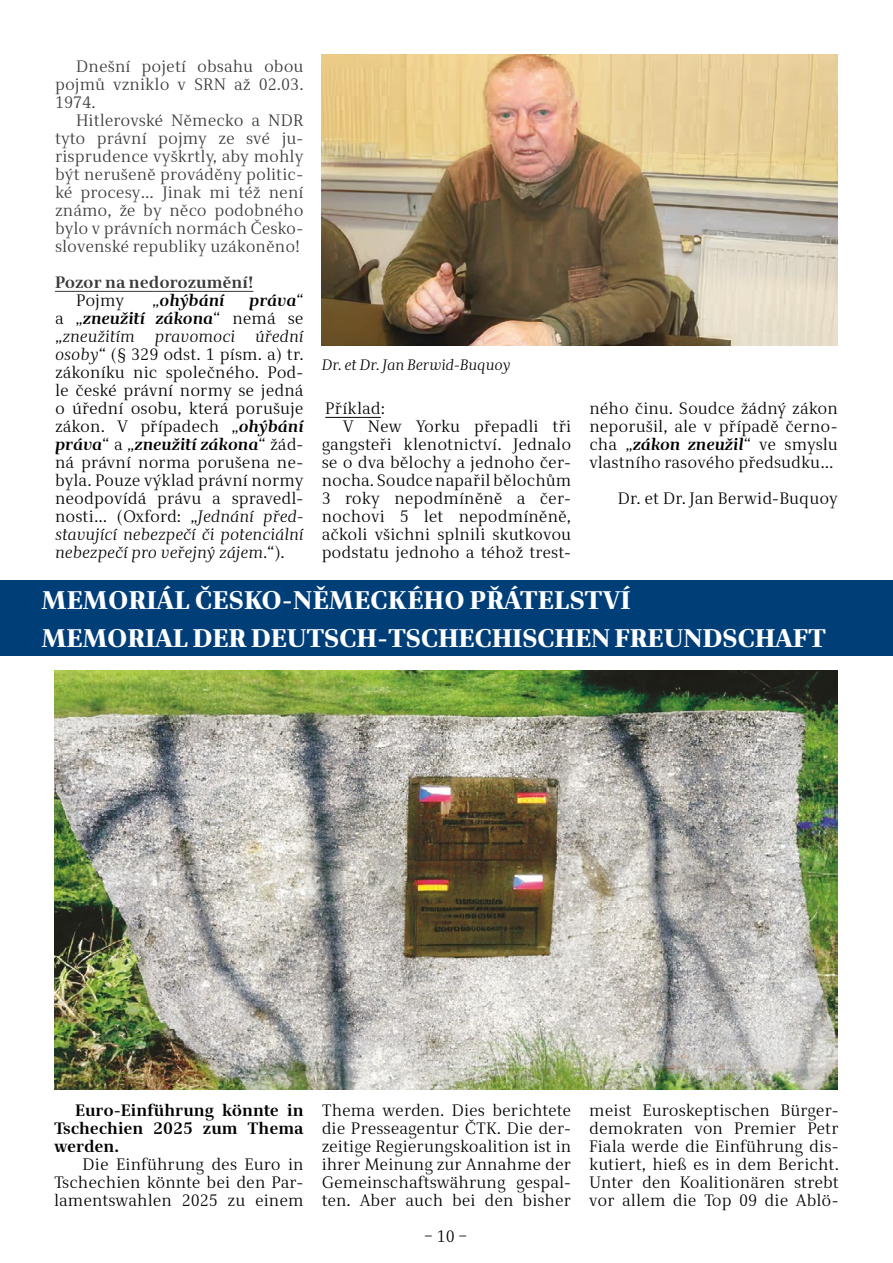
<style>
.page{position:relative;width:893px;height:1263px;background:#fff}
.page>*{position:absolute;margin:0;border:0;box-sizing:border-box;transform-origin:0 0}
.t1{font:800 25.5px/37.7px "Alfon";letter-spacing:-.01em;color:#fff}
.t2{font:16.5px/18px "Alfon";color:#000;text-align:justify}
.t3{font:16.5px/18px "Alfon";color:#3a3a3a;text-align:justify}
.t4{font:700 16.5px/18px "Alfon";color:#000;text-align:justify}
.t5{font:700 16.5px "Alfon";color:#3a3a3a}
.t6{font:italic 700 16.5px "Alfon";color:#000}
.t7{font:italic 15px "Alfon";letter-spacing:-.01em;color:#000}
.s1{font-weight:400;font-style:normal}
.s2{font-weight:700;font-style:italic}
.s3{font-style:italic}
</style>
<div class="page">
<div style="left:0;top:580px;width:893px;height:38px;background:#003e78"></div>
<div style="left:0;top:615px;width:893px;height:41px;background:#003e78"></div>
<img style="left:54px;top:670px;width:784px;height:419px">
<hr style="left:55px;top:291px;width:198px;height:1px;background:#3a3a3a">
<img style="left:322px;top:54px;width:516px;height:292px">
<hr style="left:325px;top:417px;width:56px;height:1px;background:#000">
<p class="t3" style="left:55px;top:58px;width:250px;text-indent:21px">Dnešní pojetí obsahu obou pojmů vzniklo v SRN až 02.03.<br>1974.</p>
<p class="t3" style="left:55px;top:112px;width:250px;text-indent:21px">Hitlerovské Německo a NDR tyto právní pojmy ze své ju&shy;risprudence vyškrtly, aby mohly být nerušeně prováděny politic&shy;ké procesy… Jinak mi též není známo, že by něco podobného bylo v právních normách Česko&shy;slovenské republiky uzákoněno!</p>
<p class="t5" style="left:55px;top:272px;width:200px">Pozor na nedorozumění!</p>
<p class="t2" style="left:76px;top:292px;width:50px">Pojmy</p>
<p class="t6" style="left:152px;top:290px;width:74px"><span class="s1">„</span>ohýbání</p>
<p class="t2" style="left:55px;top:292px;width:250px;text-indent:194px"><span class="s2">práva</span>“ a „<span class="s2">zneužití zákona</span>“ nemá se „<span class="s3">zneužitím pravomoci úřední osoby</span>“ (§ 329 odst. 1 písm. a) tr. zákoníku nic společného. Pod&shy;le české právní normy se jedná o úřední osobu, která porušuje zákon. V případech „<span class="s2">ohýbání práva</span>“ a „<span class="s2">zneužití zákona</span>“ žád&shy;ná právní norma porušena ne&shy;byla. Pouze výklad právní normy neodpovídá právu a spravedl&shy;nosti… (Oxford: „<span class="s3">Jednání před&shy;stavující nebezpečí či potenciální nebezpečí pro veřejný zájem.</span>“).</p>
<p class="t7" style="left:322px;top:356px;width:190px">Dr. et Dr. Jan Berwid-Buquoy</p>
<p class="t2" style="left:325px;top:400px;width:61px">Příklad:</p>
<p class="t2" style="left:343px;top:418px;width:230px">V New Yorku přepadli tři</p>
<p class="t2" style="left:322px;top:436px;width:251px">gangsteři klenotnictví. Jednalo</p>
<p class="t2" style="left:322px;top:454px;width:251px">se o dva bělochy a jednoho čer-</p>
<p class="t2" style="left:322px;top:472px;width:251px">nocha. Soudce napařil bělochům</p>
<p class="t2" style="left:322px;top:490px;width:251px">3 roky nepodmíněně a čer-</p>
<p class="t2" style="left:322px;top:508px;width:251px">nochovi 5 let nepodmíněně,</p>
<p class="t2" style="left:322px;top:526px;width:251px">ačkoli všichni splnili skutkovou</p>
<p class="t2" style="left:322px;top:544px;width:251px">podstatu jednoho a téhož trest-</p>
<p class="t2" style="left:589px;top:400px;width:250px">ného činu. Soudce žádný zákon neporušil, ale v případě černo&shy;cha „<span class="s2">zákon zneužil</span>“ ve smyslu vlastního rasového předsudku…</p>
<p class="t2" style="left:618px;top:490px;width:221px">Dr. et Dr. Jan Berwid-Buquoy</p>
<h1 class="t1" style="left:41px;top:581px;width:786px">MEMORIÁL ČESKO-NĚMECKÉHO PŘÁTELSTVÍ<br>MEMORIAL DER DEUTSCH-TSCHECHISCHEN FREUNDSCHAFT</h1>
<p class="t4" style="left:54px;top:1102px;width:251px;text-indent:21px">Euro-Einführung könnte in Tschechien 2025 zum Thema werden.</p>
<p class="t2" style="left:54px;top:1156px;width:251px;text-indent:29px">Die Einführung des Euro in Tschechien könnte bei den Par&shy;lamentswahlen 2025 zu einem</p>
<p class="t2" style="left:322px;top:1102px;width:251px">Thema werden. Dies berichtete die Presseagentur ČTK. Die der&shy;zeitige Regierungskoalition ist in ihrer Meinung zur Annahme der Gemeinschaftswährung gespal&shy;ten. Aber auch bei den bisher</p>
<p class="t2" style="left:589px;top:1102px;width:251px">meist Euroskeptischen Bürger&shy;demokraten von Premier Petr Fiala werde die Einführung dis&shy;kutiert, hieß es in dem Bericht.<br>Unter den Koalitionären strebt vor allem die Top 09 die Ablö-</p>
<p class="t2" style="left:424px;top:1228px;width:44px">– 10 –</p>
</div>
